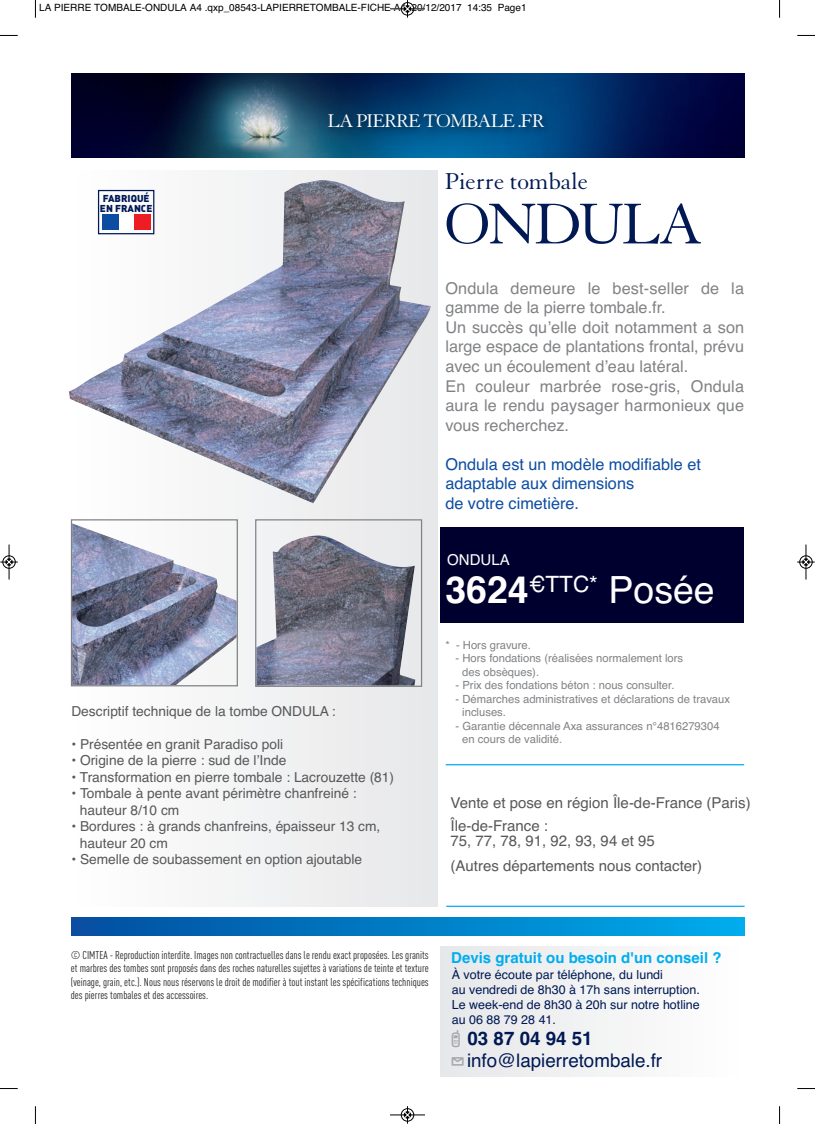
<style>
.page{position:relative;width:815px;height:1124px;background:#fff}
.page>*{position:absolute;margin:0;border:0;box-sizing:border-box;transform-origin:0 0}
.t1{font:62.5px "Granjon";letter-spacing:-.05em;color:#001954}
.t2{font:25px "Granjon";color:#001954}
.t3{font:22.5px "Helvetica";color:#fff}
.t4{font:20px "Granjon";letter-spacing:-.05em;color:#fff}
.t5{font:18.75px/22.5px "Helvetica";color:#001954}
.t6{font:16.25px/19.5px "Helvetica";letter-spacing:.01em;color:#808285}
.t7{font:16.25px/19.5px "Helvetica";color:#0d4da1}
.t8{font:15px/22.5px "Helvetica";color:#57585a}
.t9{font:700 15px "Helvetica";color:#00aeef}
.t10{font:15px "Helvetica";color:#fff}
.t11{font:13.75px/16.5px "Helvetica";color:#57585a}
.t12{font:12.5px/15px "Helvetica";color:#001954}
.t13{font:11.25px/13.5px "DIN Cond";color:#231f20;text-align:justify}
.t14{font:11.25px/13.5px "Helvetica";color:#808285}
.t15{font:10px "Helvetica";color:#000}
.t16{font:9.88px/9.9px "DIN Black Alternate";color:#001954}
.s1{font-weight:700;font-size:37.5px}
.s2{font-size:37.5px}
.s3{font-family:"Cellpic";color:#a8a9ad}
.s4{font-weight:700}
</style>
<div class="page">
<div style="left:440px;top:946px;width:304px;height:130px;background:#f2f3f4"></div>
<div style="left:441px;top:527px;width:303px;height:96px;background:#00002e"></div>
<img style="left:71px;top:73px;width:673px;height:84px">
<img style="left:319px;top:99px;width:260px;height:54px">
<div style="left:71px;top:917px;width:674px;height:18px;background:linear-gradient(to right,#024ea0,#00acec)"></div>
<div style="left:71px;top:170px;width:366px;height:736px;background:#f1f2f3"></div>
<img style="left:69px;top:180px;width:362px;height:323px">
<div style="left:98px;top:190px;width:56px;height:44px;border:1px solid #001954"></div>
<div style="left:102px;top:215px;width:49px;height:15px;background:#fff"></div>
<div style="left:102px;top:215px;width:16px;height:15px;background:#0d4da1"></div>
<div style="left:134px;top:215px;width:17px;height:15px;background:#ee1d23"></div>
<img style="left:257px;top:535px;width:158px;height:149px">
<div style="left:255px;top:519px;width:167px;height:167px;border:1px solid #808285"></div>
<img style="left:73px;top:523px;width:163px;height:161px">
<div style="left:71px;top:519px;width:167px;height:167px;border:1px solid #808285"></div>
<hr style="left:446px;top:764px;width:298px;height:1px;background:#00aeef">
<hr style="left:446px;top:905px;width:299px;height:1px;background:#00aeef">
<svg style="left:35px;top:0;width:1px;height:18px"></svg>
<svg style="left:0;top:35px;width:18px;height:1px"></svg>
<svg style="left:779px;top:0;width:1px;height:18px"></svg>
<svg style="left:797px;top:35px;width:18px;height:1px"></svg>
<svg style="left:35px;top:1106px;width:1px;height:17px"></svg>
<svg style="left:0;top:1088px;width:18px;height:1px"></svg>
<svg style="left:779px;top:1106px;width:1px;height:17px"></svg>
<svg style="left:797px;top:1088px;width:18px;height:1px"></svg>
<div style="left:401px;top:2px;width:13px;height:14px;border:1px solid #fff;border-radius:50%"></div>
<hr style="left:390px;top:9px;width:35px;height:1px;background:#000">
<div style="left:401px;top:2px;width:13px;height:13px;border:1px solid #000;border-radius:50%"></div>
<svg style="left:404px;top:0;width:7px;height:18px"></svg>
<hr style="left:390px;top:1114px;width:35px;height:1px;background:#000">
<div style="left:401px;top:1108px;width:13px;height:13px;border:1px solid #000;border-radius:50%"></div>
<svg style="left:404px;top:1106px;width:7px;height:17px"></svg>
<div style="left:2px;top:555px;width:14px;height:13px;border:1px solid #fff;border-radius:50%"></div>
<hr style="left:9px;top:544px;width:1px;height:35px;background:#000">
<div style="left:3px;top:555px;width:12px;height:13px;border:1px solid #000;border-radius:50%"></div>
<svg style="left:0;top:558px;width:18px;height:7px"></svg>
<div style="left:799px;top:555px;width:14px;height:13px;border:1px solid #fff;border-radius:50%"></div>
<hr style="left:806px;top:544px;width:1px;height:35px;background:#000">
<div style="left:800px;top:555px;width:12px;height:13px;border:1px solid #000;border-radius:50%"></div>
<svg style="left:797px;top:558px;width:18px;height:7px"></svg>
<p class="t15" style="left:39px;top:2px;width:489px">LA PIERRE TOMBALE-ONDULA A4 .qxp_08543-LAPIERRETOMBALE-FICHE A4 20/12/2017 14:35 Page1</p>
<h3 class="t4" style="left:328px;top:113px;width:219px">LA PIERRE TOMBALE .FR</h3>
<p class="t16" style="left:100px;top:194px;width:54px">FABRIQUÉ<br>EN FRANCE</p>
<p class="t11" style="left:71px;top:702px;width:266px">Descriptif technique de la tombe ONDULA :</p>
<p class="t11" style="left:71px;top:735px;width:213px">• Présentée en granit Paradiso poli</p>
<p class="t11" style="left:71px;top:752px;width:216px">• Origine de la pierre : sud de l’Inde</p>
<p class="t11" style="left:71px;top:768px;width:324px">• Transformation en pierre tombale : Lacrouzette (81)</p>
<p class="t11" style="left:80px;top:785px;width:278px;text-indent:-9px">• Tombale à pente avant périmètre chanfreiné : hauteur 8/10 cm</p>
<p class="t11" style="left:80px;top:818px;width:302px;text-indent:-9px">• Bordures : à grands chanfreins, épaisseur 13 cm, hauteur 20 cm</p>
<p class="t11" style="left:71px;top:851px;width:292px">• Semelle de soubassement en option ajoutable</p>
<h2 class="t2" style="left:445px;top:172px;width:145px">Pierre tombale</h2>
<h1 class="t1" style="left:444px;top:201px;width:260px">ONDULA</h1>
<p class="t6" style="left:445px;top:278px;width:300px">Ondula demeure le best-seller de la gamme de la pierre tombale.fr.<br>Un succès qu’elle doit notamment a son large espace de plantations frontal, prévu avec un écoulement d’eau latéral.<br>En couleur marbrée rose-gris, Ondula aura le rendu paysager harmonieux que vous recherchez.</p>
<h3 class="t7" style="left:445px;top:454px;width:257px">Ondula est un modèle modifiable et adaptable aux dimensions<br>de votre cimetière.</h3>
<h3 class="t10" style="left:447px;top:551px;width:64px">ONDULA</h3>
<h3 class="t3" style="left:445px;top:571px;width:271px"><span class="s1">3624</span>€TTC* <span class="s2">Posée</span></h3>
<p class="t14" style="left:445px;top:638px;width:87px">* - Hors gravure.</p>
<p class="t14" style="left:462px;top:651px;width:222px;text-indent:-7px">- Hors fondations (réalisées normalement lors des obsèques).</p>
<p class="t14" style="left:456px;top:678px;width:220px">- Prix des fondations béton : nous consulter.</p>
<p class="t14" style="left:462px;top:692px;width:269px;text-indent:-7px">- Démarches administratives et déclarations de travaux incluses.</p>
<p class="t14" style="left:462px;top:719px;width:259px;text-indent:-7px">- Garantie décennale Axa assurances n°4816279304 en cours de validité.</p>
<h3 class="t8" style="left:451px;top:791px;width:302px">Vente et pose en région Île-de-France (Paris)<br>Île-de-France :</h3>
<h3 class="t8" style="left:451px;top:827px;width:253px;line-height:25.5px">75, 77, 78, 91, 92, 93, 94 et 95 (Autres départements nous contacter)</h3>
<p class="t13" style="left:71px;top:949px;width:359px">© CIMTEA - Reproduction interdite. Images non contractuelles dans le rendu exact proposées. Les granits et marbres des tombes sont proposés dans des roches naturelles sujettes à variations de teinte et texture (veinage, grain, etc.). Nous nous réservons le droit de modifier à tout instant les spécifications techniques des pierres tombales et des accessoires.</p>
<h3 class="t9" style="left:451px;top:948px;width:272px">Devis gratuit ou besoin d'un conseil ?</h3>
<p class="t12" style="left:452px;top:967px;width:250px">À votre écoute par téléphone, du lundi<br>au vendredi de 8h30 à 17h sans interruption.<br>Le week-end de 8h30 à 20h sur notre hotline au 06 88 79 28 41.</p>
<h3 class="t5" style="left:452px;top:1026px;width:212px"><span class="s3">a</span> <span class="s4">03 87 04 94 51 </span><span class="s3">s</span>info@lapierretombale.fr</h3>
</div>
